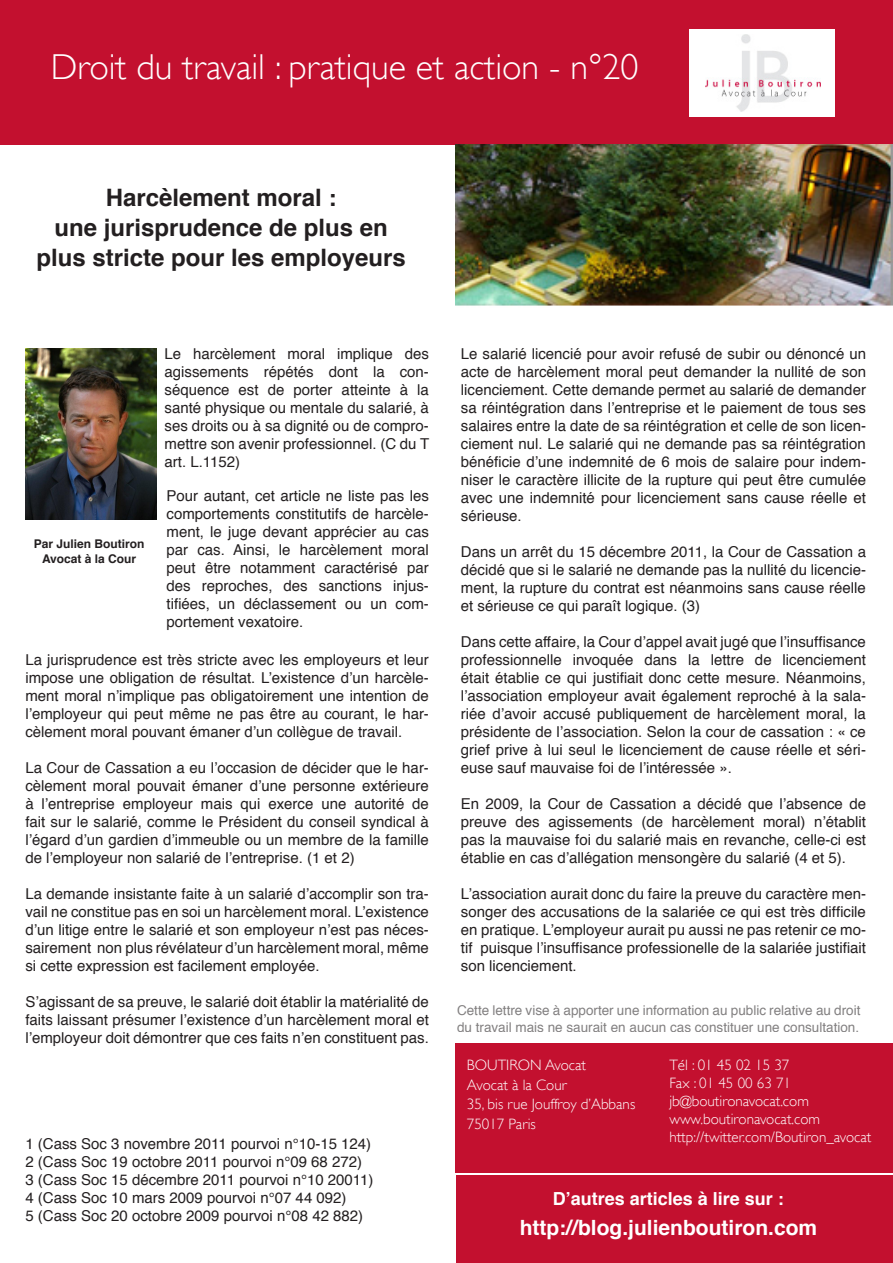
<style>
.page{position:relative;width:893px;height:1263px;background:#fff}
.page>*{position:absolute;margin:0;border:0;box-sizing:border-box;transform-origin:0 0}
.Titre{font:300 36px "Gill Sans";color:#fff}
.texte{font:700 24px/30px "Helvetica";color:#231f20;text-align:center}
.texte-2{font:700 21px "Helvetica";color:#fff}
.texte-3{font:700 18px "Helvetica";color:#fff}
.texte-4{font:15px/18px "Helvetica";color:#231f20;text-align:justify}
.StitreTitre{font:300 15px "Gill Sans";color:#fff}
.t1{font:13.5px/16.2px "Helvetica";color:#231f20}
.texte-5{font:700 12px "Helvetica";color:#231f20}
</style>
<div class="page">
<div style="left:0;top:0;width:893px;height:145px;background:#c3102f"></div>
<div style="left:689px;top:29px;width:146px;height:88px;background:#fff"></div>
<img style="left:705px;top:35px;width:115px;height:77px">
<img style="left:455px;top:145px;width:438px;height:161px">
<img style="left:25px;top:348px;width:131px;height:171px">
<div style="left:455px;top:1043px;width:438px;height:130px;background:#c3102f"></div>
<div style="left:456px;top:1175px;width:437px;height:88px;background:#c3102f"></div>
<p class="Titre" style="left:51px;top:47px;width:589px">Droit du travail : pratique et action - n°20</p>
<p class="texte" style="left:106px;top:183px;width:232px">Harcèlement moral :</p>
<p class="texte" style="left:36px;top:213px;width:371px">une jurisprudence de plus en plus stricte pour les employeurs</p>
<p class="texte-5" style="left:34px;top:534px;width:112px">Par Julien Boutiron</p>
<p class="texte-5" style="left:42px;top:549px;width:96px">Avocat à la Cour</p>
<p class="texte-4" style="left:164px;top:345px;width:266px">Le harcèlement moral implique des agissements répétés dont la con&shy;séquence est de porter atteinte à la santé physique ou mentale du salarié, à ses droits ou à sa dignité ou de compro&shy;mettre son avenir professionnel. (C du T art. L.1152)</p>
<p class="texte-4" style="left:167px;top:487px;width:264px">Pour autant, cet article ne liste pas les comportements constitutifs de harcèle&shy;ment, le juge devant apprécier au cas par cas. Ainsi, le harcèlement moral peut être notamment caractérisé par des reproches, des sanctions injus&shy;tifiées, un déclassement ou un com&shy;portement vexatoire.</p>
<p class="texte-4" style="left:25px;top:651px;width:405px">La jurisprudence est très stricte avec les employeurs et leur impose une obligation de résultat. L’existence d’un harcèle&shy;ment moral n’implique pas obligatoirement une intention de l’employeur qui peut même ne pas être au courant, le har&shy;cèlement moral pouvant émaner d’un collègue de travail.</p>
<p class="texte-4" style="left:25px;top:759px;width:405px">La Cour de Cassation a eu l’occasion de décider que le har&shy;cèlement moral pouvait émaner d’une personne extérieure à l’entreprise employeur mais qui exerce une autorité de fait sur le salarié, comme le Président du conseil syndical à l’égard d’un gardien d’immeuble ou un membre de la famille de l’employeur non salarié de l’entreprise. (1 et 2)</p>
<p class="texte-4" style="left:25px;top:885px;width:405px">La demande insistante faite à un salarié d’accomplir son tra&shy;vail ne constitue pas en soi un harcèlement moral. L’existence d’un litige entre le salarié et son employeur n’est pas néces&shy;sairement non plus révélateur d’un harcèlement moral, même si cette expression est facilement employée.</p>
<p class="texte-4" style="left:25px;top:993px;width:405px">S’agissant de sa preuve, le salarié doit établir la matérialité de faits laissant présumer l’existence d’un harcèlement moral et l’employeur doit démontrer que ces faits n’en constituent pas.</p>
<p class="texte-4" style="left:25px;top:1135px;width:347px">1 (Cass Soc 3 novembre 2011 pourvoi n°10-15 124)</p>
<p class="texte-4" style="left:25px;top:1153px;width:338px">2 (Cass Soc 19 octobre 2011 pourvoi n°09 68 272)</p>
<p class="texte-4" style="left:25px;top:1171px;width:350px">3 (Cass Soc 15 décembre 2011 pourvoi n°10 20011)</p>
<p class="texte-4" style="left:25px;top:1189px;width:323px">4 (Cass Soc 10 mars 2009 pourvoi n°07 44 092)</p>
<p class="texte-4" style="left:25px;top:1207px;width:339px">5 (Cass Soc 20 octobre 2009 pourvoi n°08 42 882)</p>
<p class="texte-4" style="left:461px;top:345px;width:407px">Le salarié licencié pour avoir refusé de subir ou dénoncé un acte de harcèlement moral peut demander la nullité de son licenciement. Cette demande permet au salarié de demander sa réintégration dans l’entreprise et le paiement de tous ses salaires entre la date de sa réintégration et celle de son licen&shy;ciement nul. Le salarié qui ne demande pas sa réintégration bénéficie d’une indemnité de 6 mois de salaire pour indem&shy;niser le caractère illicite de la rupture qui peut être cumulée avec une indemnité pour licenciement sans cause réelle et sérieuse.</p>
<p class="texte-4" style="left:461px;top:543px;width:407px">Dans un arrêt du 15 décembre 2011, la Cour de Cassation a décidé que si le salarié ne demande pas la nullité du licencie&shy;ment, la rupture du contrat est néanmoins sans cause réelle et sérieuse ce qui paraît logique. (3)</p>
<p class="texte-4" style="left:461px;top:633px;width:407px">Dans cette affaire, la Cour d’appel avait jugé que l’insuffisance professionnelle invoquée dans la lettre de licenciement était établie ce qui justifiait donc cette mesure. Néanmoins, l’association employeur avait également reproché à la sala&shy;riée d’avoir accusé publiquement de harcèlement moral, la présidente de l’association. Selon la cour de cassation : « ce grief prive à lui seul le licenciement de cause réelle et séri&shy;euse sauf mauvaise foi de l’intéressée ».</p>
<p class="texte-4" style="left:461px;top:795px;width:407px">En 2009, la Cour de Cassation a décidé que l’absence de preuve des agissements (de harcèlement moral) n’établit pas la mauvaise foi du salarié mais en revanche, celle-ci est établie en cas d’allégation mensongère du salarié (4 et 5).</p>
<p class="texte-4" style="left:461px;top:885px;width:407px">L’association aurait donc du faire la preuve du caractère men&shy;songer des accusations de la salariée ce qui est très difficile en pratique. L’employeur aurait pu aussi ne pas retenir ce mo&shy;tif puisque l’insuffisance professionelle de la salariée justifiait son licenciement.</p>
<p class="t1" style="left:457px;top:1003px;width:405px">Cette lettre vise à apporter une information au public relative au droit du travail mais ne saurait en aucun cas constituer une consultation.</p>
<p class="StitreTitre" style="left:467px;top:1057px;width:121px">BOUTIRON Avocat</p>
<p class="StitreTitre" style="left:467px;top:1076px;width:101px">Avocat à la Cour</p>
<p class="StitreTitre" style="left:467px;top:1096px;width:170px">35, bis rue Jouffroy d’Abbans</p>
<p class="StitreTitre" style="left:467px;top:1115px;width:70px">75017 Paris</p>
<p class="StitreTitre" style="left:669px;top:1057px;width:122px">Tél : 01 45 02 15 37</p>
<p class="StitreTitre" style="left:669px;top:1075px;width:123px">Fax : 01 45 00 63 71</p>
<p class="StitreTitre" style="left:669px;top:1093px;width:141px">jb@boutironavocat.com</p>
<p class="StitreTitre" style="left:669px;top:1111px;width:152px">www.boutironavocat.com</p>
<p class="StitreTitre" style="left:669px;top:1129px;width:204px">http://twitter.com/Boutiron_avocat</p>
<p class="texte-3" style="left:553px;top:1184px;width:233px">D’autres articles à lire sur :</p>
<p class="texte-2" style="left:520px;top:1210px;width:299px">http://blog.julienboutiron.com</p>
</div>
